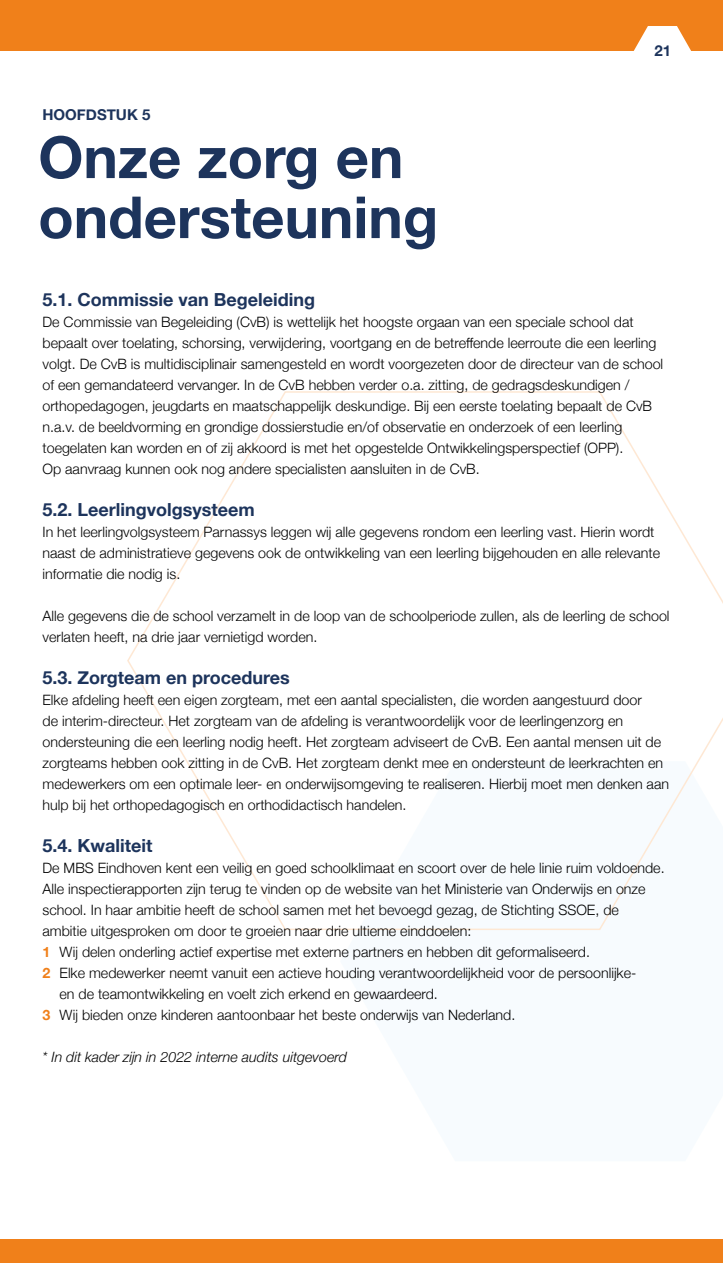
<style>
.page{position:relative;width:723px;height:1263px;background:#fff}
.page>*{position:absolute;margin:0;border:0;box-sizing:border-box;transform-origin:0 0}
.t1{font:700 58.05px/60px "Helvetica Neue";color:#1d345c}
.t2{font:700 18px "Helvetica Neue";color:#1d345c}
.t3{font:700 15px "Helvetica Neue";color:#1d345c}
.t4{font:300 14.25px/21px "Helvetica Neue";color:#000}
.t5{font:italic 300 14.25px "Helvetica Neue";color:#000}
.s1{font-weight:700;color:#f0801a}
</style>
<div class="page">
<div style="left:0;top:0;width:723px;height:51px;background:#f0801a"></div>
<div style="left:0;top:1239px;width:723px;height:24px;background:#f0801a"></div>
<svg style="left:633px;top:26px;width:58px;height:25px"></svg>
<svg style="left:127px;top:391px;width:596px;height:539px"></svg>
<p class="t3" style="left:43px;top:102px;width:109px">HOOFDSTUK 5</p>
<h1 class="t1" style="left:38px;top:129px;width:401px">Onze zorg en ondersteuning</h1>
<p class="t3" style="left:654px;top:39px;width:18px">21</p>
<p class="t2" style="left:43px;top:285px;width:274px">5.1. Commissie van Begeleiding</p>
<p class="t4" style="left:43px;top:310px;width:622px">De Commissie van Begeleiding (CvB) is wettelijk het hoogste orgaan van een speciale school dat bepaalt over toelating, schorsing, verwijdering, voortgang en de betreffende leerroute die een leerling volgt. De CvB is multidisciplinair samengesteld en wordt voorgezeten door de directeur van de school of een gemandateerd vervanger. In de CvB hebben verder o.a. zitting, de gedragsdeskundigen / orthopedagogen, jeugdarts en maatschappelijk deskundige. Bij een eerste toelating bepaalt de CvB n.a.v. de beeldvorming en grondige dossierstudie en/of observatie en onderzoek of een leerling toegelaten kan worden en of zij akkoord is met het opgestelde Ontwikkelingsperspectief (OPP).<br>Op aanvraag kunnen ook nog andere specialisten aansluiten in de CvB.</p>
<p class="t2" style="left:43px;top:495px;width:214px">5.2. Leerlingvolgsysteem</p>
<p class="t4" style="left:43px;top:520px;width:619px">In het leerlingvolgsysteem Parnassys leggen wij alle gegevens rondom een leerling vast. Hierin wordt naast de administratieve gegevens ook de ontwikkeling van een leerling bijgehouden en alle relevante informatie die nodig is.</p>
<p class="t4" style="left:43px;top:604px;width:628px">Alle gegevens die de school verzamelt in de loop van de schoolperiode zullen, als de leerling de school verlaten heeft, na drie jaar vernietigd worden.</p>
<p class="t2" style="left:43px;top:663px;width:249px">5.3. Zorgteam en procedures</p>
<p class="t4" style="left:43px;top:688px;width:628px">Elke afdeling heeft een eigen zorgteam, met een aantal specialisten, die worden aangestuurd door<br>de interim-directeur. Het zorgteam van de afdeling is verantwoordelijk voor de leerlingenzorg en ondersteuning die een leerling nodig heeft. Het zorgteam adviseert de CvB. Een aantal mensen uit de zorgteams hebben ook zitting in de CvB. Het zorgteam denkt mee en ondersteunt de leerkrachten en medewerkers om een optimale leer- en onderwijsomgeving te realiseren. Hierbij moet men denken aan hulp bij het orthopedagogisch en orthodidactisch handelen.</p>
<p class="t2" style="left:43px;top:831px;width:111px">5.4. Kwaliteit</p>
<p class="t4" style="left:43px;top:856px;width:624px">De MBS Eindhoven kent een veilig en goed schoolklimaat en scoort over de hele linie ruim voldoende.</p>
<p class="t4" style="left:43px;top:877px;width:604px">Alle inspectierapporten zijn terug te vinden op de website van het Ministerie van Onderwijs en onze</p>
<p class="t4" style="left:43px;top:898px;width:578px">school. In haar ambitie heeft de school samen met het bevoegd gezag, de Stichting SSOE, de</p>
<p class="t4" style="left:43px;top:919px;width:430px">ambitie uitgesproken om door te groeien naar drie ultieme einddoelen:</p>
<p class="t4" style="left:43px;top:940px;width:549px"><span class="s1">1</span> Wij delen onderling actief expertise met externe partners en hebben dit geformaliseerd.</p>
<p class="t4" style="left:43px;top:961px;width:595px"><span class="s1">2</span> Elke medewerker neemt vanuit een actieve houding verantwoordelijkheid voor de persoonlijke-</p>
<p class="t4" style="left:60px;top:982px;width:380px">en de teamontwikkeling en voelt zich erkend en gewaardeerd.</p>
<p class="t4" style="left:43px;top:1003px;width:474px"><span class="s1">3</span> Wij bieden onze kinderen aantoonbaar het beste onderwijs van Nederland.</p>
<p class="t5" style="left:43px;top:1046px;width:306px">* In dit kader zijn in 2022 interne audits uitgevoerd</p>
</div>
